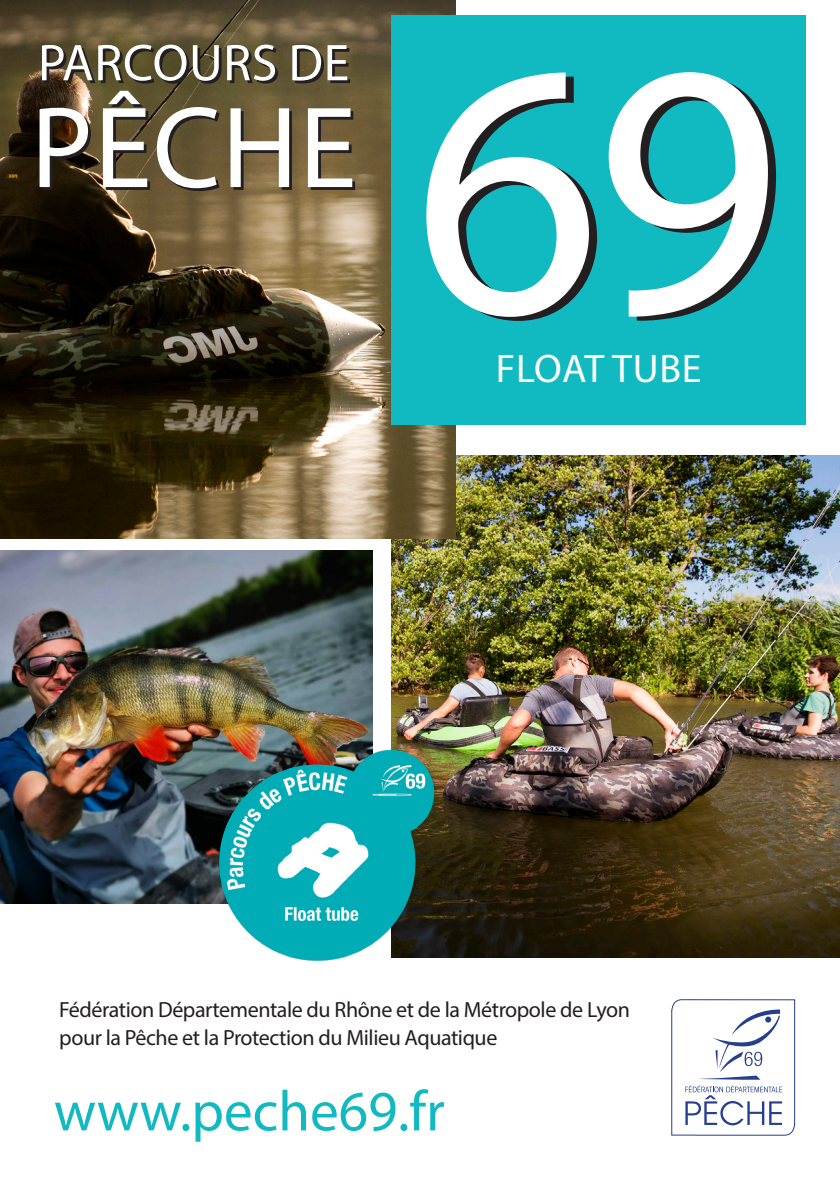
<style>
.page{position:relative;width:840px;height:1191px;background:#fff}
.page>*{position:absolute;margin:0;border:0;box-sizing:border-box;transform-origin:0 0}
.t1{font:364px "Myriad Pro";color:#fff}
.t2{font:116.8px "Myriad Pro";letter-spacing:.01em;color:#fff}
.t3{font:57.2px "Myriad Pro";color:#11bac1}
.t4{font:52px "Myriad Pro";letter-spacing:.01em;color:#fff}
.t5{font:40px "Myriad Pro";letter-spacing:.02em;color:#fff}
.t6{font:22px "Myriad Pro";letter-spacing:-.02em;color:#231f20}
</style>
<div class="page">
<img style="left:391px;top:455px;width:448px;height:502px">
<img style="left:0;top:550px;width:372px;height:353px">
<img style="left:0;top:0;width:455px;height:539px">
<div style="left:391px;top:15px;width:414px;height:410px;background:#11bac1"></div>
<svg style="left:671px;top:999px;width:125px;height:137px"></svg>
<img style="left:213px;top:743px;width:226px;height:218px">
<p class="t4" style="left:38px;top:31px;width:312px">PARCOURS DE</p>
<p class="t2" style="left:31px;top:76px;width:327px">PÊCHE</p>
<p class="t1" style="left:414px;top:-34px;width:368px">69</p>
<p class="t5" style="left:495px;top:343px;width:207px">FLOAT TUBE</p>
<p class="t6" style="left:59px;top:996px;width:571px">Fédération Départementale du Rhône et de la Métropole de Lyon</p>
<p class="t6" style="left:59px;top:1024px;width:439px">pour la Pêche et la Protection du Milieu Aquatique</p>
<p class="t3" style="left:54px;top:1076px;width:392px">www.peche69.fr</p>
</div>
